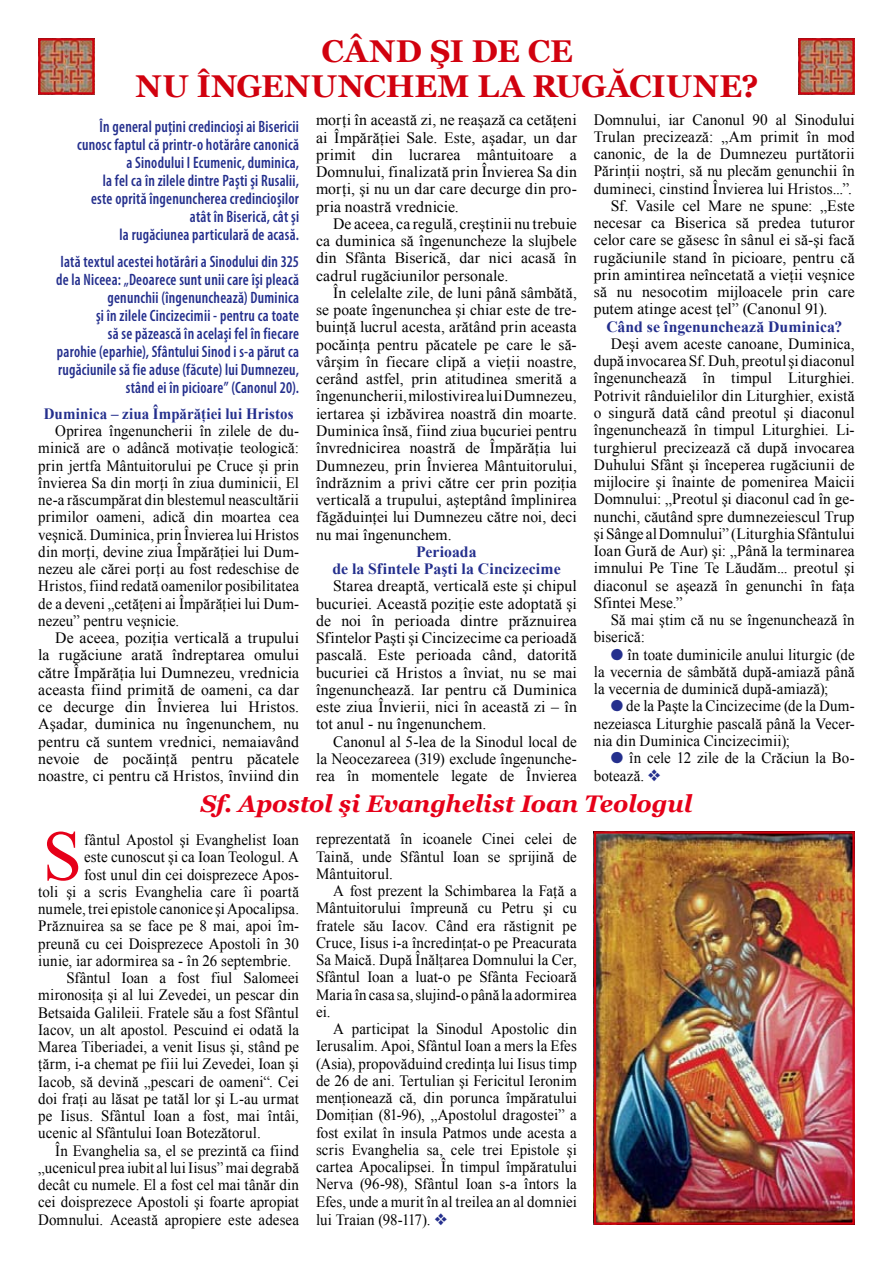
<style>
.page{position:relative;width:893px;height:1263px;background:#fff}
.page>*{position:absolute;margin:0;border:0;box-sizing:border-box;transform-origin:0 0}
.t1{font:71.1px "Times New Roman";color:#e60019}
.t2{font:700 31.5px/34.5px "Georgia";letter-spacing:.005em;color:#d1010e;text-align:center}
.t3{font:italic 700 24px "Georgia";letter-spacing:-.005em;color:#e60019}
.t4{font:600 condensed 16.5px/18px "Myriad Pro";letter-spacing:.015em;color:#242f8d;text-align:right;scale:.91 1}
.t5{font:15.75px/17.2px "Times New Roman";letter-spacing:.005em;color:#000;text-align:justify}
.t6{font:15.75px/17.2px "Times New Roman";letter-spacing:.005em;color:#000;text-align:justify;scale:.95 1}
.t7{font:700 15.75px/17.2px "Times New Roman";letter-spacing:.005em;color:#242f8d;text-align:center}
.t8{font:700 15.75px "Times New Roman";letter-spacing:.005em;color:#242f8d;scale:.95 1}
.s1{color:#242f8d}
</style>
<div class="page">
<img style="left:41px;top:41px;width:51px;height:51px">
<div style="left:38px;top:38px;width:57px;height:57px;border:2px solid #d1010e"></div>
<img style="left:801px;top:41px;width:51px;height:51px">
<div style="left:798px;top:38px;width:57px;height:57px;border:2px solid #d1010e"></div>
<img style="left:597px;top:834px;width:255px;height:388px">
<div style="left:594px;top:831px;width:261px;height:394px;border:2px solid #d1010e"></div>
<h2 class="t2" style="left:136px;top:34px;width:625px">CÂND ŞI DE CE<br>NU ÎNGENUNCHEM LA RUGĂCIUNE?</h2>
<p class="t4" style="left:77px;top:118px;width:245px">În general puţini credincioşi ai Bisericii cunosc faptul că printr-o hotărâre canonică a Sinodului I Ecumenic, duminica,<br>la fel ca în zilele dintre Paşti şi Rusalii,<br>este oprită îngenuncherea credincioşilor atât în Biserică, cât şi<br>la rugăciunea particulară de acasă.</p>
<p class="t4" style="left:56px;top:252px;width:268px">Iată textul acestei hotărâri a Sinodului din 325 de la Niceea: „Deoarece sunt unii care îşi pleacă genunchii (îngenunchează) Duminica<br>şi în zilele Cincizecimii - pentru ca toate<br>să se păzească în acelaşi fel în fiecare<br>parohie (eparhie), Sfântului Sinod i s-a părut ca rugăciunile să fie aduse (făcute) lui Dumnezeu, stând ei în picioare” (Canonul 20).</p>
<p class="t8" style="left:44px;top:403px;width:264px">Duminica – ziua Împărăţiei lui Hristos</p>
<p class="t6" style="left:38px;top:422px;width:276px;text-indent:17px">Oprirea îngenuncherii în zilele de du&shy;minică are o adâncă motivaţie teologică: prin jertfa Mântuitorului pe Cruce şi prin învierea Sa din morţi în ziua duminicii, El ne-a răscumpărat din blestemul neascultării primilor oameni, adică din moartea cea veşnică. Duminica, prin Învierea lui Hristos din morţi, devine ziua Împărăţiei lui Dum&shy;nezeu ale cărei porţi au fost redeschise de Hristos, fiind redată oamenilor posibilitatea de a deveni „cetăţeni ai Împărăţiei lui Dum&shy;nezeu” pentru veşnicie.</p>
<p class="t5" style="left:38px;top:629px;width:262px;text-indent:17px">De aceea, poziţia verticală a trupului la rugăciune arată îndreptarea omului către Împărăţia lui Dumnezeu, vrednicia aceasta fiind primită de oameni, ca dar ce decurge din Învierea lui Hristos.<br>Aşadar, duminica nu îngenunchem, nu pentru că suntem vrednici, nemaiavând nevoie de pocăinţă pentru păcatele noastre, ci pentru că Hristos, înviind din</p>
<p class="t5" style="left:316px;top:111px;width:262px">morţi în această zi, ne reaşază ca cetăţeni ai Împărăţiei Sale. Este, aşadar, un dar primit din lucrarea mântuitoare a Domnului, finalizată prin Învierea Sa din morţi, şi nu un dar care decurge din pro&shy;pria noastră vrednicie.</p>
<p class="t5" style="left:316px;top:215px;width:262px;text-indent:17px">De aceea, ca regulă, creştinii nu trebuie ca duminica să îngenuncheze la slujbele din Sfânta Biserică, dar nici acasă în cadrul rugăciunilor personale.</p>
<p class="t5" style="left:316px;top:284px;width:262px;text-indent:17px">În celelalte zile, de luni până sâmbătă, se poate îngenunchea şi chiar este de tre&shy;buinţă lucrul acesta, arătând prin aceasta pocăinţa pentru păcatele pe care le să&shy;vârşim în fiecare clipă a vieţii noastre, cerând astfel, prin atitudinea smerită a îngenuncherii, milostivirea lui Dumnezeu, iertarea şi izbăvirea noastră din moarte.<br>Duminica însă, fiind ziua bucuriei pentru învrednicirea noastră de Împărăţia lui Dumnezeu, prin Învierea Mântuitorului, îndrăznim a privi către cer prin poziţia verticală a trupului, aşteptând împlinirea făgăduinţei lui Dumnezeu către noi, deci nu mai îngenunchem.</p>
<p class="t7" style="left:332px;top:542px;width:230px">Perioada<br>de la Sfintele Paşti la Cincizecime</p>
<p class="t5" style="left:316px;top:577px;width:262px;text-indent:17px">Starea dreaptă, verticală este şi chipul bucuriei. Această poziţie este adoptată şi de noi în perioada dintre prăznuirea Sfintelor Paşti şi Cincizecime ca perioadă pascală. Este perioada când, datorită bucuriei că Hristos a înviat, nu se mai îngenunchează. Iar pentru că Duminica este ziua Învierii, nici în această zi – în tot anul - nu îngenunchem.</p>
<p class="t5" style="left:316px;top:732px;width:262px;text-indent:17px">Canonul al 5-lea de la Sinodul local de la Neocezareea (319) exclude îngenunche&shy;rea în momentele legate de Învierea</p>
<p class="t5" style="left:594px;top:111px;width:262px">Domnului, iar Canonul 90 al Sinodului</p>
<p class="t5" style="left:594px;top:128px;width:262px">Trulan precizează: „Am primit în mod</p>
<p class="t5" style="left:594px;top:145px;width:262px">canonic, de la de Dumnezeu purtătorii</p>
<p class="t5" style="left:594px;top:162px;width:262px">Părinţii noştri, să nu plecăm genunchii în</p>
<p class="t5" style="left:594px;top:180px;width:260px">dumineci, cinstind Învierea lui Hristos...”.</p>
<p class="t5" style="left:611px;top:197px;width:245px">Sf. Vasile cel Mare ne spune: „Este</p>
<p class="t5" style="left:594px;top:214px;width:262px">necesar ca Biserica să predea tuturor</p>
<p class="t5" style="left:594px;top:231px;width:262px">celor care se găsesc în sânul ei să-şi facă</p>
<p class="t5" style="left:594px;top:249px;width:262px">rugăciunile stand în picioare, pentru că</p>
<p class="t5" style="left:594px;top:266px;width:262px">prin amintirea neîncetată a vieţii veşnice</p>
<p class="t5" style="left:594px;top:283px;width:262px">să nu nesocotim mijloacele prin care</p>
<p class="t5" style="left:594px;top:300px;width:235px">putem atinge acest ţel” (Canonul 91).</p>
<p class="t7" style="left:606px;top:317px;width:237px">Când se îngenunchează Duminica?</p>
<p class="t5" style="left:594px;top:335px;width:262px;text-indent:17px">Deşi avem aceste canoane, Duminica, după invocarea Sf. Duh, preotul şi diaconul îngenunchează în timpul Liturghiei.<br>Potrivit rânduielilor din Liturghier, există o singură dată când preotul şi diaconul îngenunchează în timpul Liturghiei. Li&shy;turghierul precizează că după invocarea Duhului Sfânt şi începerea rugăciunii de mijlocire şi înainte de pomenirea Maicii Domnului: „Preotul şi diaconul cad în ge&shy;nunchi, căutând spre dumnezeiescul Trup şi Sânge al Domnului” (Liturghia Sfântului Ioan Gură de Aur) şi: „Până la terminarea imnului Pe Tine Te Lăudăm... preotul şi diaconul se aşează în genunchi în faţa Sfintei Mese.”</p>
<p class="t6" style="left:594px;top:611px;width:276px;text-indent:17px">Să mai ştim că nu se îngenunchează în biserică:</p>
<p class="t6" style="left:594px;top:645px;width:276px;text-indent:17px"><span class="s1">●</span> în toate duminicile anului liturgic (de la vecernia de sâmbătă după-amiază până la vecernia de duminică după-amiază);</p>
<p class="t6" style="left:594px;top:697px;width:276px;text-indent:17px"><span class="s1">●</span> de la Paşte la Cincizecime (de la Dum&shy;nezeiasca Liturghie pascală până la Vecer&shy;nia din Duminica Cincizecimii);</p>
<p class="t6" style="left:594px;top:748px;width:276px;line-height:18px;text-indent:17px"><span class="s1">●</span> în cele 12 zile de la Crăciun la Bo&shy;botează. <span class="s1">❖</span></p>
<h3 class="t3" style="left:201px;top:790px;width:493px">Sf. Apostol şi Evanghelist Ioan Teologul</h3>
<h1 class="t1" style="left:43px;top:808px;width:41px">S</h1>
<p class="t6" style="left:84px;top:831px;width:228px">fântul Apostol şi Evanghelist Ioan</p>
<p class="t6" style="left:84px;top:848px;width:228px">este cunoscut şi ca Ioan Teologul. A</p>
<p class="t6" style="left:84px;top:865px;width:228px">fost unul din cei doisprezece Apos-</p>
<p class="t6" style="left:38px;top:883px;width:276px">toli şi a scris Evanghelia care îi poartă</p>
<p class="t6" style="left:38px;top:900px;width:276px">numele, trei epistole canonice şi Apocalipsa.</p>
<p class="t6" style="left:38px;top:917px;width:276px">Prăznuirea sa se face pe 8 mai, apoi îm-</p>
<p class="t6" style="left:38px;top:934px;width:276px">preună cu cei Doisprezece Apostoli în 30</p>
<p class="t6" style="left:38px;top:952px;width:268px">iunie, iar adormirea sa - în 26 septembrie.</p>
<p class="t6" style="left:66px;top:969px;width:246px">Sfântul Ioan a fost fiul Salomeei</p>
<p class="t6" style="left:38px;top:986px;width:276px">mironosiţa şi al lui Zevedei, un pescar din</p>
<p class="t6" style="left:38px;top:1003px;width:276px">Betsaida Galileii. Fratele său a fost Sfântul</p>
<p class="t6" style="left:38px;top:1021px;width:276px">Iacov, un alt apostol. Pescuind ei odată la</p>
<p class="t6" style="left:38px;top:1038px;width:276px">Marea Tiberiadei, a venit Iisus şi, stând pe</p>
<p class="t6" style="left:38px;top:1055px;width:276px">ţărm, i-a chemat pe fiii lui Zevedei, Ioan şi</p>
<p class="t6" style="left:38px;top:1072px;width:276px">Iacob, să devină „pescari de oameni“. Cei</p>
<p class="t6" style="left:38px;top:1090px;width:276px">doi fraţi au lăsat pe tatăl lor şi L-au urmat</p>
<p class="t6" style="left:38px;top:1107px;width:276px">pe Iisus. Sfântul Ioan a fost, mai întâi,</p>
<p class="t6" style="left:38px;top:1124px;width:236px">ucenic al Sfântului Ioan Botezătorul.</p>
<p class="t6" style="left:55px;top:1141px;width:258px">În Evanghelia sa, el se prezintă ca fiind</p>
<p class="t6" style="left:38px;top:1159px;width:276px">„ucenicul prea iubit al lui Iisus” mai degrabă</p>
<p class="t6" style="left:38px;top:1176px;width:276px">decât cu numele. El a fost cel mai tânăr din</p>
<p class="t6" style="left:38px;top:1193px;width:276px">cei doisprezece Apostoli şi foarte apropiat</p>
<p class="t6" style="left:38px;top:1210px;width:276px">Domnului. Această apropiere este adesea</p>
<p class="t6" style="left:316px;top:830px;width:276px">reprezentată în icoanele Cinei celei de Taină, unde Sfântul Ioan se sprijină de Mântuitorul.</p>
<p class="t6" style="left:316px;top:882px;width:276px;text-indent:17px">A fost prezent la Schimbarea la Faţă a Mântuitorului împreună cu Petru şi cu fratele său Iacov. Când era răstignit pe Cruce, Iisus i-a încredinţat-o pe Preacurata Sa Maică. După Înălţarea Domnului la Cer, Sfântul Ioan a luat-o pe Sfânta Fecioară Maria în casa sa, slujind-o până la adormirea ei.</p>
<p class="t6" style="left:316px;top:1020px;width:276px;text-indent:17px">A participat la Sinodul Apostolic din Ierusalim. Apoi, Sfântul Ioan a mers la Efes (Asia), propovăduind credinţa lui Iisus timp de 26 de ani. Tertulian şi Fericitul Ieronim menţionează că, din porunca împăratului Domiţian (81‑96), „Apostolul dragostei” a fost exilat în insula Patmos unde acesta a scris Evanghelia sa, cele trei Epistole şi cartea Apocalipsei. În timpul împăratului Nerva (96-98), Sfântul Ioan s-a întors la Efes, unde a murit în al treilea an al domniei lui Traian (98-117). <span class="s1">❖</span></p>
</div>
